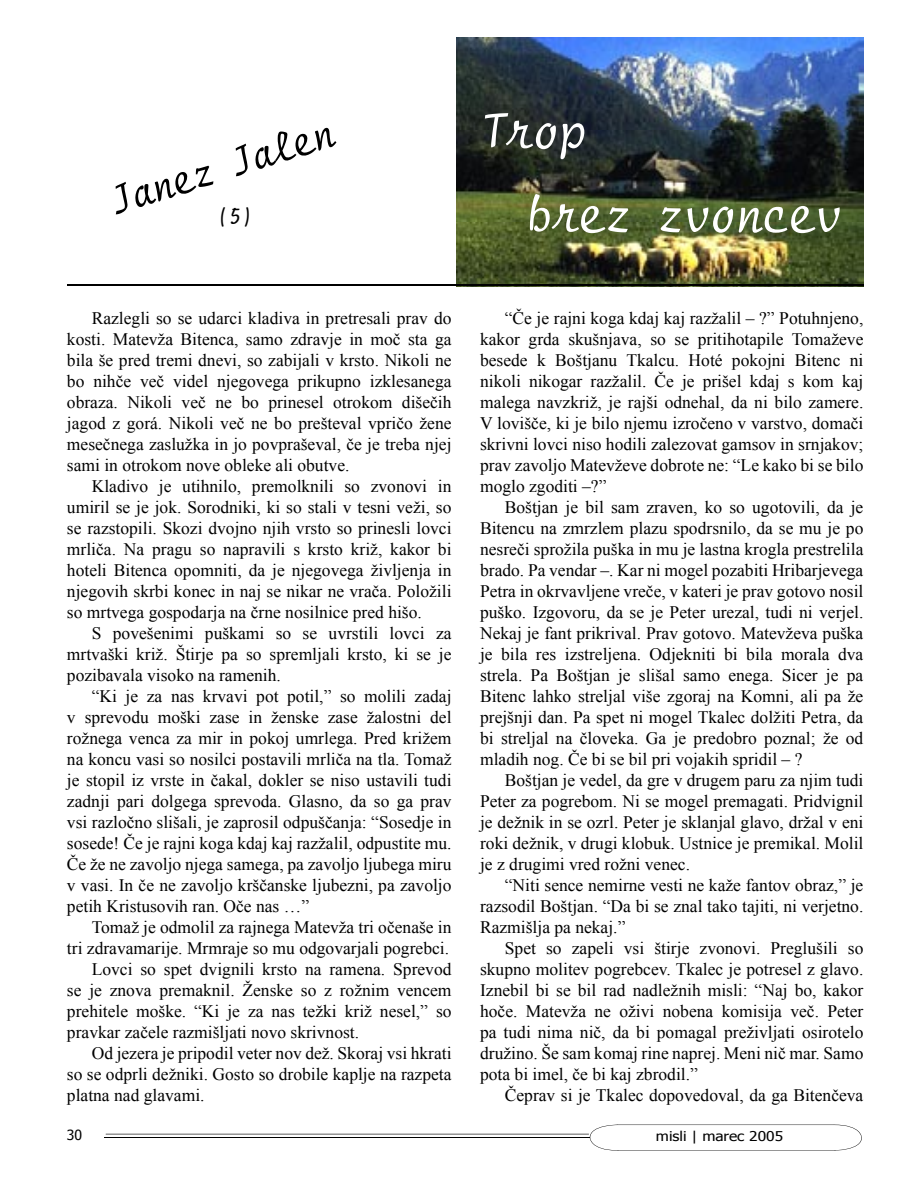
<style>
.page{position:relative;width:918px;height:1191px;background:#fff}
.page>*{position:absolute;margin:0;border:0;box-sizing:border-box;transform-origin:0 0}
.t1{font:52.5px/83.5px "Script 12 Pitch BT";color:#fff}
.t2{font:42px "Script 12 Pitch BT";color:#000}
.t3{font:24.5px "Script 12 Pitch BT";color:#000}
.t4{font:17.5px "Times New Roman";color:#000}
.t5{font:14px "Tahoma";color:#000}
.t6{font:13.47px "Tahoma";color:#000;scale:1.16 1}
</style>
<div class="page">
<hr style="left:104px;top:1137px;width:486px;height:1px;background:#000">
<svg style="left:106px;top:1124px;width:756px;height:26px"></svg>
<img style="left:106px;top:1134px;width:483px;height:1px">
<img style="left:457px;top:38px;width:406px;height:249px">
<hr style="left:67px;top:284px;width:796px;height:2px;background:#000">
<p class="t2" style="left:105px;top:176px;width:232px;rotate:-18deg">Janez Jalen</p>
<p class="t3" style="left:217px;top:201px;width:38px">(5)</p>
<p class="t1" style="left:527px;top:87px;width:316px;text-indent:-46px">Trop<br>brez zvoncev</p>
<p class="t4" style="left:92px;top:306px;width:361px">Razlegli so se udarci kladiva in pretresali prav do</p>
<p class="t4" style="left:67px;top:327px;width:386px">kosti. Matevža Bitenca, samo zdravje in moč sta ga</p>
<p class="t4" style="left:67px;top:348px;width:386px">bila še pred tremi dnevi, so zabijali v krsto. Nikoli ne</p>
<p class="t4" style="left:67px;top:369px;width:386px">bo nihče več videl njegovega prikupno izklesanega</p>
<p class="t4" style="left:67px;top:390px;width:386px">obraza. Nikoli več ne bo prinesel otrokom dišečih</p>
<p class="t4" style="left:67px;top:411px;width:386px">jagod z gorá. Nikoli več ne bo prešteval vpričo žene</p>
<p class="t4" style="left:67px;top:432px;width:386px">mesečnega zaslužka in jo povpraševal, če je treba njej</p>
<p class="t4" style="left:67px;top:453px;width:284px">sami in otrokom nove obleke ali obutve.</p>
<p class="t4" style="left:92px;top:474px;width:361px">Kladivo je utihnilo, premolknili so zvonovi in</p>
<p class="t4" style="left:67px;top:495px;width:386px">umiril se je jok. Sorodniki, ki so stali v tesni veži, so</p>
<p class="t4" style="left:67px;top:516px;width:386px">se razstopili. Skozi dvojno njih vrsto so prinesli lovci</p>
<p class="t4" style="left:67px;top:537px;width:386px">mrliča. Na pragu so napravili s krsto križ, kakor bi</p>
<p class="t4" style="left:67px;top:558px;width:386px">hoteli Bitenca opomniti, da je njegovega življenja in</p>
<p class="t4" style="left:67px;top:579px;width:386px">njegovih skrbi konec in naj se nikar ne vrača. Položili</p>
<p class="t4" style="left:67px;top:600px;width:356px">so mrtvega gospodarja na črne nosilnice pred hišo.</p>
<p class="t4" style="left:92px;top:621px;width:361px">S povešenimi puškami so se uvrstili lovci za</p>
<p class="t4" style="left:67px;top:642px;width:386px">mrtvaški križ. Štirje pa so spremljali krsto, ki se je</p>
<p class="t4" style="left:67px;top:663px;width:215px">pozibavala visoko na ramenih.</p>
<p class="t4" style="left:92px;top:684px;width:361px">“Ki je za nas krvavi pot potil,” so molili zadaj</p>
<p class="t4" style="left:67px;top:705px;width:386px">v sprevodu moški zase in ženske zase žalostni del</p>
<p class="t4" style="left:67px;top:726px;width:386px">rožnega venca za mir in pokoj umrlega. Pred križem</p>
<p class="t4" style="left:67px;top:747px;width:386px">na koncu vasi so nosilci postavili mrliča na tla. Tomaž</p>
<p class="t4" style="left:67px;top:768px;width:386px">je stopil iz vrste in čakal, dokler se niso ustavili tudi</p>
<p class="t4" style="left:67px;top:789px;width:386px">zadnji pari dolgega sprevoda. Glasno, da so ga prav</p>
<p class="t4" style="left:67px;top:810px;width:386px">vsi razločno slišali, je zaprosil odpuščanja: “Sosedje in</p>
<p class="t4" style="left:67px;top:831px;width:386px">sosede! Če je rajni koga kdaj kaj razžalil, odpustite mu.</p>
<p class="t4" style="left:67px;top:852px;width:386px">Če že ne zavoljo njega samega, pa zavoljo ljubega miru</p>
<p class="t4" style="left:67px;top:873px;width:386px">v vasi. In če ne zavoljo krščanske ljubezni, pa zavoljo</p>
<p class="t4" style="left:67px;top:894px;width:244px">petih Kristusovih ran. Oče nas …”</p>
<p class="t4" style="left:92px;top:915px;width:361px">Tomaž je odmolil za rajnega Matevža tri očenaše in</p>
<p class="t4" style="left:67px;top:936px;width:384px">tri zdravamarije. Mrmraje so mu odgovarjali pogrebci.</p>
<p class="t4" style="left:92px;top:957px;width:361px">Lovci so spet dvignili krsto na ramena. Sprevod</p>
<p class="t4" style="left:67px;top:978px;width:386px">se je znova premaknil. Ženske so z rožnim vencem</p>
<p class="t4" style="left:67px;top:999px;width:386px">prehitele moške. “Ki je za nas težki križ nesel,” so</p>
<p class="t4" style="left:67px;top:1020px;width:294px">pravkar začele razmišljati novo skrivnost.</p>
<p class="t4" style="left:92px;top:1041px;width:361px">Od jezera je pripodil veter nov dež. Skoraj vsi hkrati</p>
<p class="t4" style="left:67px;top:1062px;width:386px">so se odprli dežniki. Gosto so drobile kaplje na razpeta</p>
<p class="t4" style="left:67px;top:1083px;width:139px">platna nad glavami.</p>
<p class="t4" style="left:505px;top:306px;width:360px">“Če je rajni koga kdaj kaj razžalil – ?” Potuhnjeno,</p>
<p class="t4" style="left:480px;top:327px;width:385px">kakor grda skušnjava, so se pritihotapile Tomaževe</p>
<p class="t4" style="left:480px;top:348px;width:385px">besede k Boštjanu Tkalcu. Hoté pokojni Bitenc ni</p>
<p class="t4" style="left:480px;top:369px;width:385px">nikoli nikogar razžalil. Če je prišel kdaj s kom kaj</p>
<p class="t4" style="left:480px;top:390px;width:385px">malega navzkriž, je rajši odnehal, da ni bilo zamere.</p>
<p class="t4" style="left:480px;top:411px;width:385px">V lovišče, ki je bilo njemu izročeno v varstvo, domači</p>
<p class="t4" style="left:480px;top:432px;width:385px">skrivni lovci niso hodili zalezovat gamsov in srnjakov;</p>
<p class="t4" style="left:480px;top:453px;width:385px">prav zavoljo Matevževe dobrote ne: “Le kako bi se bilo</p>
<p class="t4" style="left:480px;top:474px;width:128px">moglo zgoditi –?”</p>
<p class="t4" style="left:505px;top:495px;width:360px">Boštjan je bil sam zraven, ko so ugotovili, da je</p>
<p class="t4" style="left:480px;top:516px;width:385px">Bitencu na zmrzlem plazu spodrsnilo, da se mu je po</p>
<p class="t4" style="left:480px;top:537px;width:385px">nesreči sprožila puška in mu je lastna krogla prestrelila</p>
<p class="t4" style="left:480px;top:558px;width:385px">brado. Pa vendar –. Kar ni mogel pozabiti Hribarjevega</p>
<p class="t4" style="left:480px;top:579px;width:385px">Petra in okrvavljene vreče, v kateri je prav gotovo nosil</p>
<p class="t4" style="left:480px;top:600px;width:385px">puško. Izgovoru, da se je Peter urezal, tudi ni verjel.</p>
<p class="t4" style="left:480px;top:621px;width:385px">Nekaj je fant prikrival. Prav gotovo. Matevževa puška</p>
<p class="t4" style="left:480px;top:642px;width:385px">je bila res izstreljena. Odjekniti bi bila morala dva</p>
<p class="t4" style="left:480px;top:663px;width:385px">strela. Pa Boštjan je slišal samo enega. Sicer je pa</p>
<p class="t4" style="left:480px;top:684px;width:385px">Bitenc lahko streljal više zgoraj na Komni, ali pa že</p>
<p class="t4" style="left:480px;top:705px;width:385px">prejšnji dan. Pa spet ni mogel Tkalec dolžiti Petra, da</p>
<p class="t4" style="left:480px;top:726px;width:385px">bi streljal na človeka. Ga je predobro poznal; že od</p>
<p class="t4" style="left:480px;top:747px;width:324px">mladih nog. Če bi se bil pri vojakih spridil – ?</p>
<p class="t4" style="left:505px;top:768px;width:360px">Boštjan je vedel, da gre v drugem paru za njim tudi</p>
<p class="t4" style="left:480px;top:789px;width:385px">Peter za pogrebom. Ni se mogel premagati. Pridvignil</p>
<p class="t4" style="left:480px;top:810px;width:385px">je dežnik in se ozrl. Peter je sklanjal glavo, držal v eni</p>
<p class="t4" style="left:480px;top:831px;width:385px">roki dežnik, v drugi klobuk. Ustnice je premikal. Molil</p>
<p class="t4" style="left:480px;top:852px;width:211px">je z drugimi vred rožni venec.</p>
<p class="t4" style="left:505px;top:873px;width:360px">“Niti sence nemirne vesti ne kaže fantov obraz,” je</p>
<p class="t4" style="left:480px;top:894px;width:385px">razsodil Bošt jan. “Da bi se znal tako tajiti, ni verjetno.</p>
<p class="t4" style="left:480px;top:915px;width:147px">Razmišlja pa nekaj.”</p>
<p class="t4" style="left:505px;top:936px;width:360px">Spet so zapeli vsi štirje zvonovi. Preglušili so</p>
<p class="t4" style="left:480px;top:957px;width:385px">skupno molitev pogrebcev. Tkalec je potresel z glavo.</p>
<p class="t4" style="left:480px;top:978px;width:385px">Iznebil bi se bil rad nadležnih misli: “Naj bo, kakor</p>
<p class="t4" style="left:480px;top:999px;width:385px">hoče. Matevža ne oživi nobena komisija več. Peter</p>
<p class="t4" style="left:480px;top:1020px;width:385px">pa tudi nima nič, da bi pomagal preživljati osirotelo</p>
<p class="t4" style="left:480px;top:1041px;width:385px">družino. Še sam komaj rine naprej. Meni nič mar. Samo</p>
<p class="t4" style="left:480px;top:1062px;width:219px">pota bi imel, če bi kaj zbrodil.”</p>
<p class="t4" style="left:505px;top:1083px;width:360px">Čeprav si je Tkalec dopovedoval, da ga Bitenčeva</p>
<p class="t5" style="left:67px;top:1125px;width:17px">30</p>
<p class="t6" style="left:656px;top:1126px;width:111px">misli | marec 2005</p>
</div>
